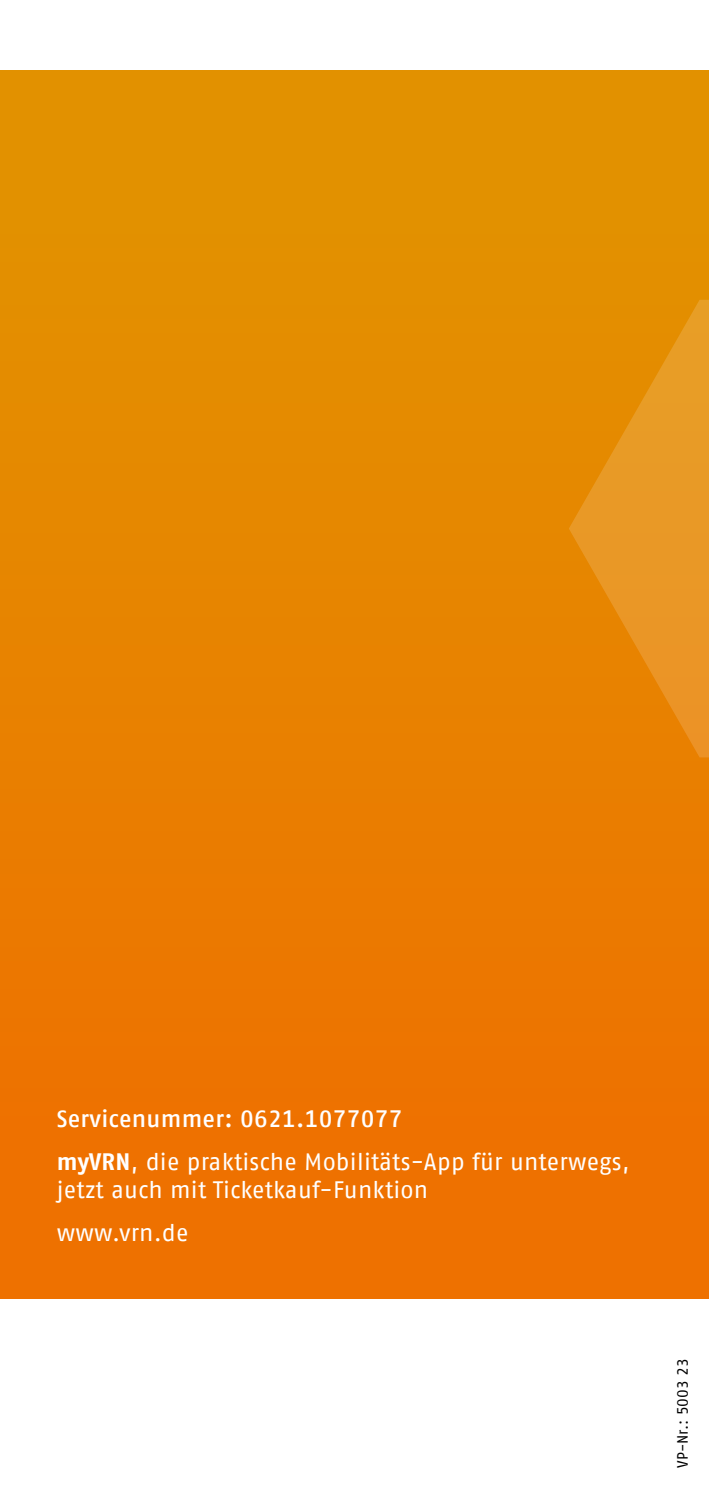
<style>
.page{position:relative;width:709px;height:1489px;background:#fff}
.page>*{position:absolute;margin:0;border:0;box-sizing:border-box;transform-origin:0 0}
.t1{font:23.75px/28.2px "Fago No Tf";letter-spacing:.01em;color:#fff}
.t2{font:500 23.75px "Fago No Tf";letter-spacing:.01em;color:#fff}
.t3{font:15px "Fago No Tf";color:#000}
.s1{font-weight:700}
</style>
<div class="page">
<div style="left:0;top:71px;width:709px;height:1227px;background:linear-gradient(to bottom,#e19500,#ef6e00)"></div>
<svg style="left:569px;top:71px;width:140px;height:915px;background:#e68b09"></svg>
<p class="t2" style="left:57px;top:1105px;width:347px">Servicenummer: 0621.1077077</p>
<p class="t1" style="left:57px;top:1147px;width:574px"><span class="s1">myVRN</span>, die praktische Mobilitäts-App für unterwegs, jetzt auch mit Ticketkauf-Funktion</p>
<p class="t1" style="left:57px;top:1218px;width:133px">www.vrn.de</p>
<p class="t3" style="left:674px;top:1467px;width:111px;rotate:-90deg">VP-Nr.: 5003 23</p>
</div>
